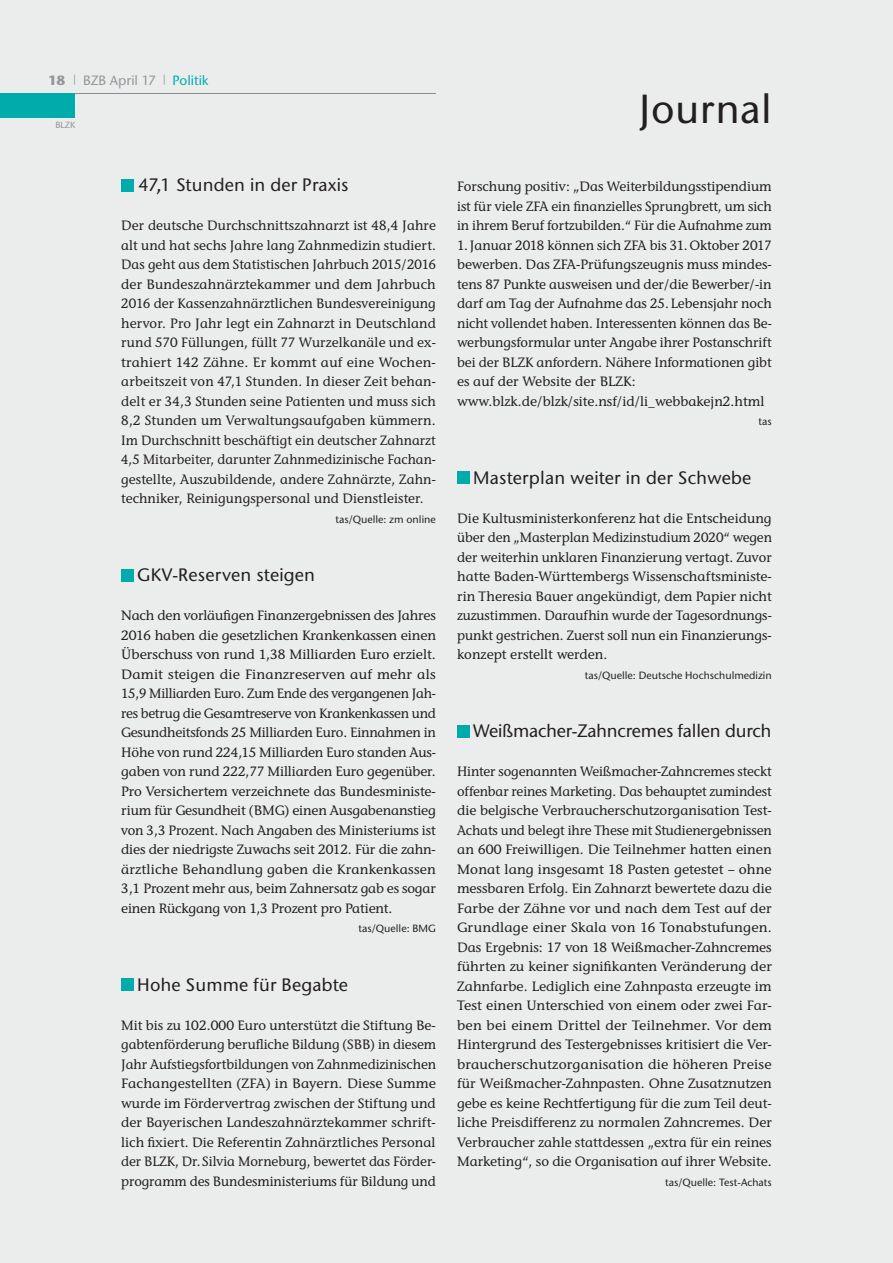
<style>
.page{position:relative;width:893px;height:1263px;background:#ebecec}
.page>*{position:absolute;margin:0;border:0;box-sizing:border-box;transform-origin:0 0}
.t1{font:500 40.5px "Stone Sans ITC Std";letter-spacing:.015em;color:#231f20}
.t2{font:500 18px "Stone Sans ITC Std";letter-spacing:.01em;color:#231f20}
.t3{font:500 18px "Stone Sans ITC Std";letter-spacing:-.01em;color:#231f20}
.t4{font:500 13.5px/19.5px "Stone Inf ITC Std";color:#231f20;text-align:justify}
.t5{font:500 13.5px "Stone Sans ITC Std";color:#939598}
.t6{font:500 13.5px "Stone Sans ITC Std";color:#00abac}
.t7{font:700 13.5px "Stone Sans ITC Std";color:#939598}
.t8{font:500 10.5px "Stone Sans ITC Std";color:#231f20}
.t9{font:500 9px "Stone Sans ITC Std";color:#939598}
</style>
<div class="page">
<div style="left:121px;top:179px;width:13px;height:12px;background:#00abac"></div>
<div style="left:121px;top:569px;width:13px;height:12px;background:#00abac"></div>
<div style="left:121px;top:979px;width:13px;height:12px;background:#00abac"></div>
<div style="left:457px;top:472px;width:12px;height:12px;background:#00abac"></div>
<div style="left:457px;top:725px;width:12px;height:12px;background:#00abac"></div>
<hr style="left:0;top:94px;width:436px;height:1px;background:#8b8d90">
<div style="left:0;top:94px;width:75px;height:24px;background:#00abac"></div>
<p class="t7" style="left:48px;top:75px;width:19px">18</p>
<p class="t6" style="left:163px;top:75px;width:47px"><sup>|</sup> Politik</p>
<p class="t9" style="left:55px;top:121px;width:22px">BLZK</p>
<p class="t5" style="left:74px;top:75px;width:84px"><sup>|</sup> BZB April 17</p>
<h2 class="t2" style="left:138px;top:178px;width:212px">47,1 Stunden in der Praxis</h2>
<p class="t4" style="left:121px;top:217px;width:316px">Der deutsche Durchschnittszahnarzt ist 48,4 Jahre alt und hat sechs Jahre lang Zahnmedizin studiert.<br>Das geht aus dem Statistischen Jahrbuch 2015/2016 der Bundeszahnärztekammer und dem Jahrbuch 2016 der Kassenzahnärztlichen Bundesvereinigung hervor. Pro Jahr legt ein Zahnarzt in Deutschland rund 570 Füllungen, füllt 77 Wurzelkanäle und ex&shy;trahiert 142 Zähne. Er kommt auf eine Wochen&shy;arbeitszeit von 47,1 Stunden. In dieser Zeit behan&shy;delt er 34,3 Stunden seine Patienten und muss sich 8,2 Stunden um Verwaltungsaufgaben kümmern.<br>Im Durchschnitt beschäftigt ein deutscher Zahnarzt 4,5 Mitarbeiter, darunter Zahnmedizinische Fachan&shy;gestellte, Auszubildende, andere Zahnärzte, Zahn&shy;techniker, Reinigungspersonal und Dienstleister.</p>
<p class="t8" style="left:335px;top:515px;width:102px">tas/Quelle: zm online</p>
<h2 class="t2" style="left:137px;top:568px;width:179px">GKV-Reserven steigen</h2>
<p class="t4" style="left:121px;top:607px;width:316px">Nach den vorläufigen Finanzergebnissen des Jahres 2016 haben die gesetzlichen Krankenkassen einen Überschuss von rund 1,38 Milliarden Euro erzielt.<br>Damit steigen die Finanzreserven auf mehr als 15,9 Milliarden Euro. Zum Ende des vergangenen Jah&shy;res betrug die Gesamtreserve von Krankenkassen und Gesundheitsfonds 25 Milliarden Euro. Einnahmen in Höhe von rund 224,15 Milliarden Euro standen Aus&shy;gaben von rund 222,77 Milliarden Euro gegenüber.<br>Pro Versichertem verzeichnete das Bundesministe&shy;rium für Gesundheit (BMG) einen Ausgabenanstieg von 3,3 Prozent. Nach Angaben des Ministeriums ist dies der niedrigste Zuwachs seit 2012. Für die zahn&shy;ärztliche Behandlung gaben die Krankenkassen 3,1 Prozent mehr aus, beim Zahnersatz gab es sogar einen Rückgang von 1,3 Prozent pro Patient.</p>
<p class="t8" style="left:359px;top:924px;width:79px">tas/Quelle: BMG</p>
<h2 class="t2" style="left:137px;top:977px;width:212px">Hohe Summe für Begabte</h2>
<p class="t4" style="left:121px;top:1017px;width:316px">Mit bis zu 102.000 Euro unterstützt die Stiftung Be&shy;gabtenförderung berufliche Bildung (SBB) in diesem Jahr Aufstiegsfortbildungen von Zahnmedizinischen Fachangestellten (ZFA) in Bayern. Diese Summe wurde im Fördervertrag zwischen der Stiftung und der Bayerischen Landeszahnärztekammer schrift&shy;lich fixiert. Die Referentin Zahnärztliches Personal der BLZK, Dr. Silvia Morneburg, bewertet das Förder&shy;programm des Bundesministeriums für Bildung und</p>
<h1 class="t1" style="left:639px;top:93px;width:134px">Journal</h1>
<p class="t4" style="left:457px;top:178px;width:316px">Forschung positiv: „Das Weiterbildungsstipendium ist für viele ZFA ein finanzielles Sprungbrett, um sich in ihrem Beruf fortzubilden.“ Für die Aufnahme zum</p>
<p class="t4" style="left:457px;top:237px;width:316px;text-align:left">1. Januar 2018 können sich ZFA bis 31. Oktober 2017 bewerben. Das ZFA-Prüfungszeugnis muss mindes&shy;tens 87 Punkte ausweisen und der/die Bewerber/-in darf am Tag der Aufnahme das 25. Lebensjahr noch nicht vollendet haben. Interessenten können das Be&shy;werbungsformular unter Angabe ihrer Postanschrift bei der BLZK anfordern. Nähere Informationen gibt es auf der Website der BLZK: www.blzk.de/blzk/site.nsf/id/li_webbakejn2.html</p>
<p class="t8" style="left:758px;top:417px;width:15px">tas</p>
<h2 class="t2" style="left:473px;top:470px;width:280px">Masterplan weiter in der Schwebe</h2>
<p class="t4" style="left:457px;top:510px;width:316px">Die Kultusministerkonferenz hat die Entscheidung über den „Masterplan Medizinstudium 2020“ wegen der weiterhin unklaren Finanzierung vertagt. Zuvor hatte Baden-Württembergs Wissenschaftsministe&shy;rin Theresia Bauer angekündigt, dem Papier nicht zuzustimmen. Daraufhin wurde der Tagesordnungs&shy;punkt gestrichen. Zuerst soll nun ein Finanzierungs&shy;konzept erstellt werden.</p>
<p class="t8" style="left:585px;top:671px;width:188px">tas/Quelle: Deutsche Hochschulmedizin</p>
<h2 class="t3" style="left:473px;top:724px;width:300px">Weißmacher-Zahncremes fallen durch</h2>
<p class="t4" style="left:457px;top:763px;width:316px">Hinter sogenannten Weißmacher-Zahncremes steckt offenbar reines Marketing. Das behauptet zumindest die belgische Verbraucherschutzorganisation Test-Achats und belegt ihre These mit Studienergebnissen an 600 Freiwilligen. Die Teilnehmer hatten einen Monat lang insgesamt 18 Pasten getestet – ohne messbaren Erfolg. Ein Zahnarzt bewertete dazu die Farbe der Zähne vor und nach dem Test auf der Grundlage einer Skala von 16 Tonabstufungen.<br>Das Ergebnis: 17 von 18 Weißmacher-Zahncremes führten zu keiner signifikanten Veränderung der Zahnfarbe. Lediglich eine Zahnpasta erzeugte im Test einen Unterschied von einem oder zwei Far&shy;ben bei einem Drittel der Teilnehmer. Vor dem Hintergrund des Testergebnisses kritisiert die Ver&shy;braucherschutzorganisation die höheren Preise für Weißmacher-Zahnpasten. Ohne Zusatznutzen gebe es keine Rechtfertigung für die zum Teil deut&shy;liche Preisdifferenz zu normalen Zahncremes. Der Verbraucher zahle stattdessen „extra für ein reines Marketing“, so die Organisation auf ihrer Website.</p>
<p class="t8" style="left:665px;top:1178px;width:108px">tas/Quelle: Test-Achats</p>
</div>
